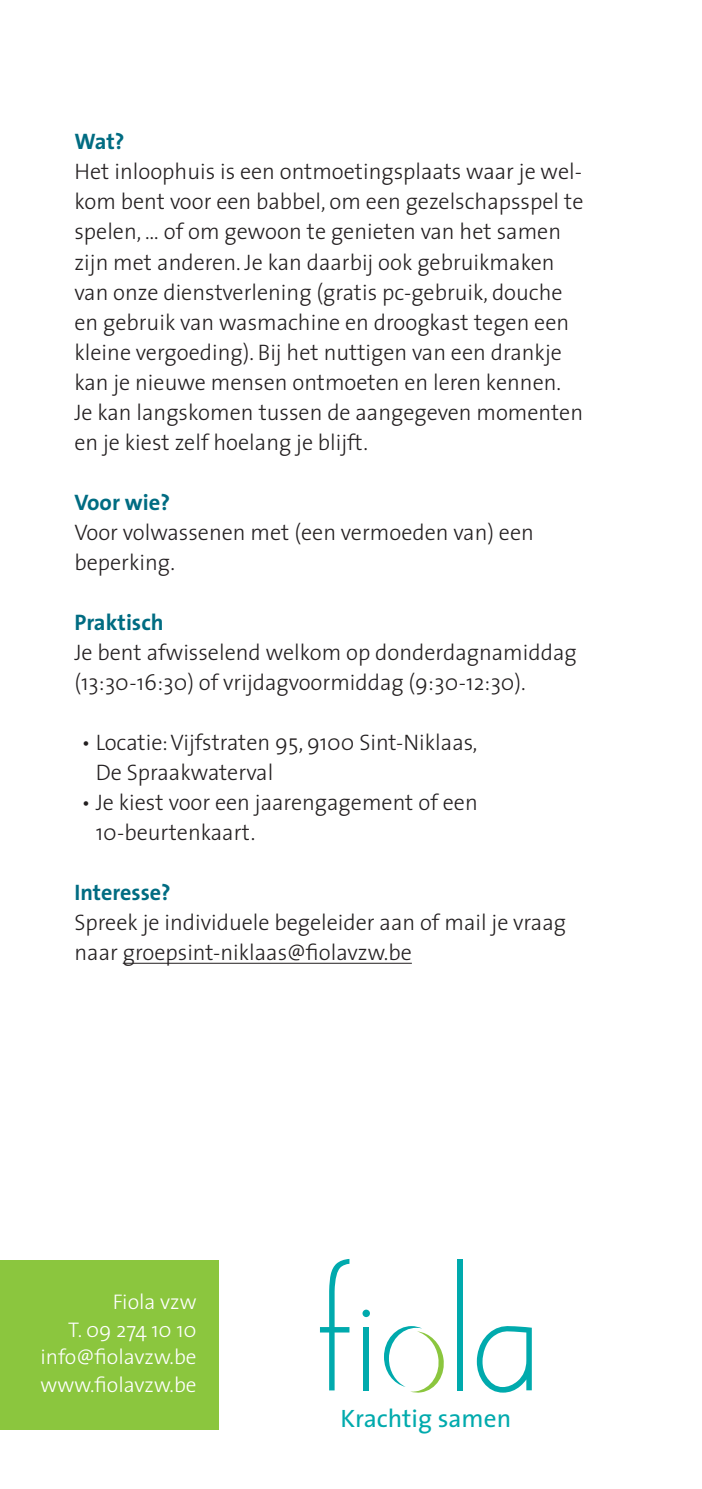
<style>
.page{position:relative;width:702px;height:1489px;background:#fff}
.page>*{position:absolute;margin:0;border:0;box-sizing:border-box;transform-origin:0 0}
.t1{font:25.25px "The Sans";color:#00aaad}
.t2{font:300 22.5px/30px "The Sans";color:#231f20}
.t3{font:700 22.5px "The Sans";color:#006c82}
.Body-01{font:300 21.25px/27.5px "The Sans";color:#fff;text-align:justify}
</style>
<div class="page">
<div style="left:0;top:1259px;width:218px;height:170px;background:#8bc63e"></div>
<svg style="left:320px;top:1259px;width:29px;height:131px"></svg>
<div style="left:363px;top:1326px;width:6px;height:64px;background:#00aaad"></div>
<div style="left:457px;top:1258px;width:6px;height:132px;background:#00aaad"></div>
<svg style="left:477px;top:1326px;width:54px;height:66px"></svg>
<svg style="left:384px;top:1326px;width:60px;height:66px"></svg>
<div style="left:362px;top:1309px;width:8px;height:7px;background:#00aaad;border-radius:50%"></div>
<hr style="left:123px;top:962px;width:289px;height:1px;background:#231f20">
<p class="t3" style="left:74px;top:123px;width:52px">Wat?</p>
<p class="t2" style="left:74px;top:156px;width:510px">Het inloophuis is een ontmoetingsplaats waar je wel&shy;kom bent voor een babbel, om een gezelschapsspel te spelen, … of om gewoon te genieten van het samen zijn met anderen. Je kan daarbij ook gebruikmaken van onze dienstverlening (gratis pc-gebruik, douche en gebruik van wasmachine en droogkast tegen een kleine vergoeding). Bij het nuttigen van een drankje kan je nieuwe mensen ontmoeten en leren kennen.<br>Je kan langskomen tussen de aangegeven momenten en je kiest zelf hoelang je blijft.</p>
<p class="t3" style="left:74px;top:483px;width:97px">Voor wie?</p>
<p class="t2" style="left:74px;top:516px;width:461px">Voor volwassenen met (een vermoeden van) een beperking.</p>
<p class="t3" style="left:74px;top:603px;width:91px">Praktisch</p>
<p class="t2" style="left:74px;top:636px;width:504px">Je bent afwisselend welkom op donderdagnamiddag (13:30-16:30) of vrijdagvoormiddag (9:30-12:30).</p>
<p class="t2" style="left:96px;top:726px;width:383px;text-indent:-14px">• Locatie: Vijfstraten 95, 9100 Sint-Niklaas,<br>De Spraakwaterval</p>
<p class="t2" style="left:96px;top:786px;width:383px;text-indent:-14px">• Je kiest voor een jaarengagement of een<br>10-beurtenkaart.</p>
<p class="t3" style="left:74px;top:873px;width:98px">Interesse?</p>
<p class="t2" style="left:74px;top:906px;width:493px">Spreek je individuele begeleider aan of mail je vraag naar groepsint-niklaas@fiolavzw.be</p>
<p class="Body-01" style="left:113px;top:1287px;width:85px">Fiola vzw</p>
<p class="Body-01" style="left:40px;top:1314px;width:158px;text-indent:28px">T. 09 274 10 10 info@fiolavzw.be www.fiolavzw.be</p>
<p class="t1" style="left:340px;top:1396px;width:172px">Krachtig samen</p>
</div>
